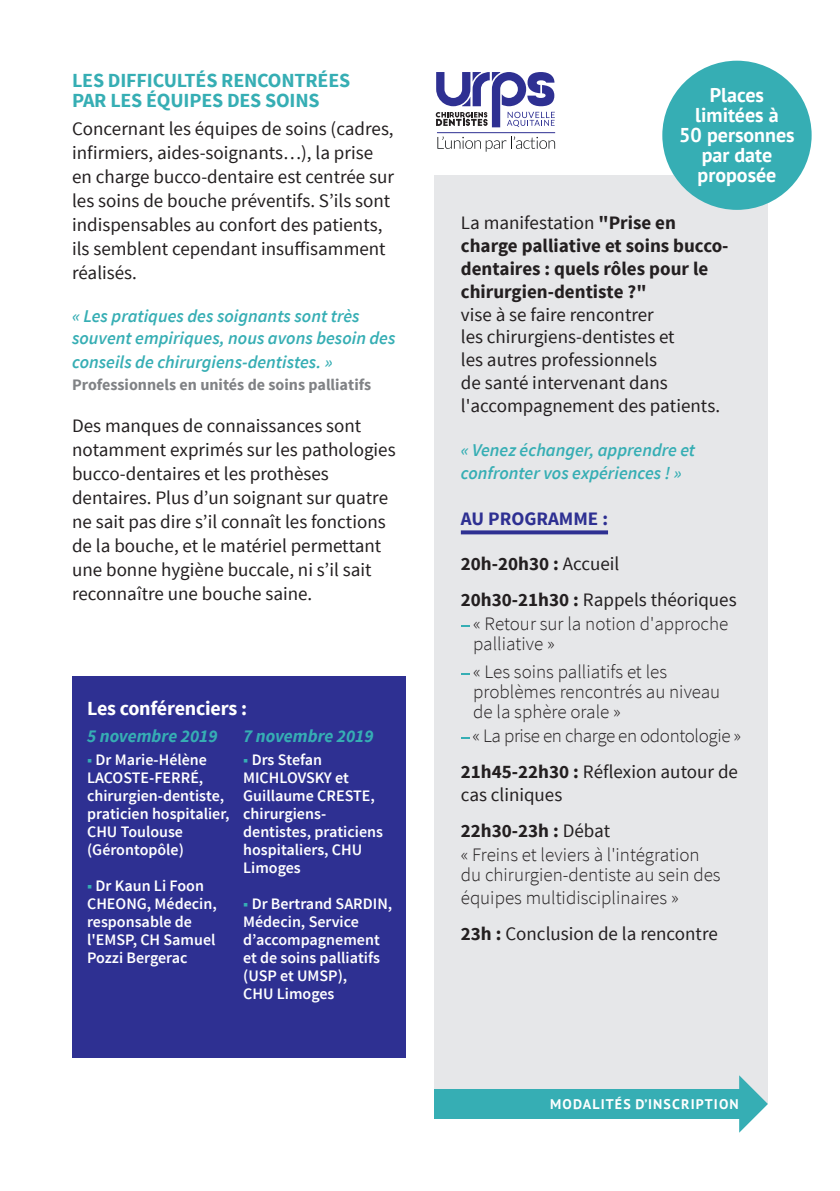
<style>
.page{position:relative;width:840px;height:1191px;background:#fff}
.page>*{position:absolute;margin:0;border:0;box-sizing:border-box;transform-origin:0 0}
.t1{font:700 20px/20px "Source Sans Pro";letter-spacing:-.01em;color:#36aeb4}
.t2{font:700 20px/20px "PT Sans";color:#fff;text-align:center}
.t3{font:700 20px "Source Sans Pro";letter-spacing:-.01em;color:#fff}
.t4{font:19px/24px "Source Sans Pro";color:#231f20}
.t5{font:300 19px/20px "Source Sans Pro";color:#231f20}
.t6{font:700 19px/22.8px "Source Sans Pro";color:#231f20}
.t7{font:300 19px/36px "Source Sans Pro";letter-spacing:-.02em;color:#231f20;text-align:right}
.t8{font:700 19px "Source Sans Pro";color:#2e3092}
.t9{font:italic 600 18px/21.6px "Source Sans Pro";color:#36aeb4}
.t10{font:italic 700 18px "Source Sans Pro";color:#36aeb4}
.t11{font:600 16px/18px "Source Sans Pro";color:#fff}
.t12{font:700 16px "Source Sans Pro";color:#808285}
.t13{font:700 14px "PT Sans";letter-spacing:.08em;color:#fff}
.s1{color:#36aeb4}
.s2{font-weight:400}
.s3{font-weight:700}
</style>
<div class="page">
<div style="left:434px;top:176px;width:333px;height:928px;background:#e6e7e9"></div>
<hr style="left:436px;top:132px;width:119px;height:1px;background:#2e3092">
<svg style="left:437px;top:136px;width:117px;height:16px"></svg>
<svg style="left:435px;top:72px;width:119px;height:55px"></svg>
<div style="left:434px;top:1089px;width:306px;height:29px;background:#36aeb4"></div>
<svg style="left:738px;top:1075px;width:29px;height:57px"></svg>
<div style="left:662px;top:61px;width:149px;height:149px;background:#36aeb4;border-radius:50%"></div>
<svg style="left:460px;top:530px;width:147px;height:4px"></svg>
<div style="left:72px;top:676px;width:333px;height:381px;background:#2e3092"></div>
<p class="t1" style="left:72px;top:71px;width:279px">LES DIFFICULTÉS RENCONTRÉES<br>PAR LES ÉQUIPES DES SOINS</p>
<p class="t4" style="left:72px;top:117px;width:323px">Concernant les équipes de soins (cadres, infirmiers, aides-soignants…), la prise en charge bucco-dentaire est centrée sur les soins de bouche préventifs. S’ils sont indispensables au confort des patients, ils semblent cependant insuffisamment réalisés.</p>
<p class="t9" style="left:72px;top:305px;width:325px">« Les pratiques des soignants sont très souvent empiriques, nous avons besoin des</p>
<p class="t9" style="left:72px;top:351px;width:262px">conseils de chirurgiens-dentistes. »</p>
<p class="t12" style="left:72px;top:374px;width:300px">Professionnels en unités de soins palliatifs</p>
<p class="t4" style="left:72px;top:414px;width:325px">Des manques de connaissances sont notamment exprimés sur les pathologies bucco-dentaires et les prothèses dentaires. Plus d’un soignant sur quatre ne sait pas dire s’il connaît les fonctions de la bouche, et le matériel permettant une bonne hygiène buccale, ni s’il sait reconnaître une bouche saine.</p>
<p class="t3" style="left:87px;top:695px;width:161px">Les conférenciers :</p>
<p class="t10" style="left:87px;top:724px;width:132px">5 novembre 2019</p>
<p class="t11" style="left:87px;top:751px;width:144px"><span class="s1">■</span> Dr Marie-Hélène<br>LACOSTE-FERRÉ, chirurgien-dentiste, praticien hospitalier,<br>CHU Toulouse (Gérontopôle)</p>
<p class="t11" style="left:87px;top:877px;width:131px"><span class="s1">■</span> Dr Kaun Li Foon<br>CHEONG, Médecin, responsable de l'EMSP, CH Samuel<br>Pozzi Bergerac</p>
<p class="t10" style="left:243px;top:724px;width:132px">7 novembre 2019</p>
<p class="t11" style="left:243px;top:751px;width:141px"><span class="s1">■</span> Drs Stefan<br>MICHLOVSKY et<br>Guillaume CRESTE, chirurgiens&shy;dentistes, praticiens hospitaliers, CHU<br>Limoges</p>
<p class="t11" style="left:243px;top:895px;width:150px"><span class="s1">■</span> Dr Bertrand SARDIN,<br>Médecin, Service d’accompagnement et de soins palliatifs (USP et UMSP),<br>CHU Limoges</p>
<p class="t2" style="left:679px;top:85px;width:117px">Places limitées à<br>50 personnes par date proposée</p>
<p class="t6" style="left:460px;top:212px;width:269px"><span class="s2">La manifestation</span> "Prise en charge palliative et soins bucco&shy;dentaires : quels rôles pour le chirurgien-dentiste ?"</p>
<p class="t4" style="left:460px;top:303px;width:260px;line-height:22.8px">vise à se faire rencontrer<br>les chirurgiens-dentistes et<br>les autres professionnels<br>de santé intervenant dans l'accompagnement des patients.</p>
<p class="t9" style="left:460px;top:439px;width:236px;line-height:22.8px">« Venez échanger, apprendre et confronter vos expériences ! »</p>
<p class="t8" style="left:460px;top:506px;width:149px">AU PROGRAMME :</p>
<p class="t4" style="left:460px;top:546px;width:277px;line-height:36px"><span class="s3">20h-20h30 :</span> Accueil<br><span class="s3">20h30-21h30 :</span> Rappels théoriques</p>
<p class="t5" style="left:473px;top:614px;width:256px">« Retour sur la notion d'approche palliative »</p>
<p class="t5" style="left:473px;top:662px;width:248px">« Les soins palliatifs et les problèmes rencontrés au niveau de la sphère orale »</p>
<p class="t7" style="left:460px;top:718px;width:282px">« La prise en charge en odontologie »<br><span class="s3">21h45-22h30 :</span> <span class="s2">Réflexion autour de</span></p>
<p class="t4" style="left:460px;top:777px;width:151px;line-height:36px">cas cliniques<br><span class="s3">22h30-23h :</span> Débat</p>
<p class="t5" style="left:460px;top:845px;width:261px">« Freins et leviers à l'intégration du chirurgien-dentiste au sein des</p>
<p class="t5" style="left:460px;top:880px;width:258px;line-height:36px">équipes multidisciplinaires »<br><span class="s3">23h :</span> <span class="s2">Conclusion de la rencontre</span></p>
<p class="t13" style="left:550px;top:1095px;width:190px">MODALITÉS D’INSCRIPTION</p>
</div>
